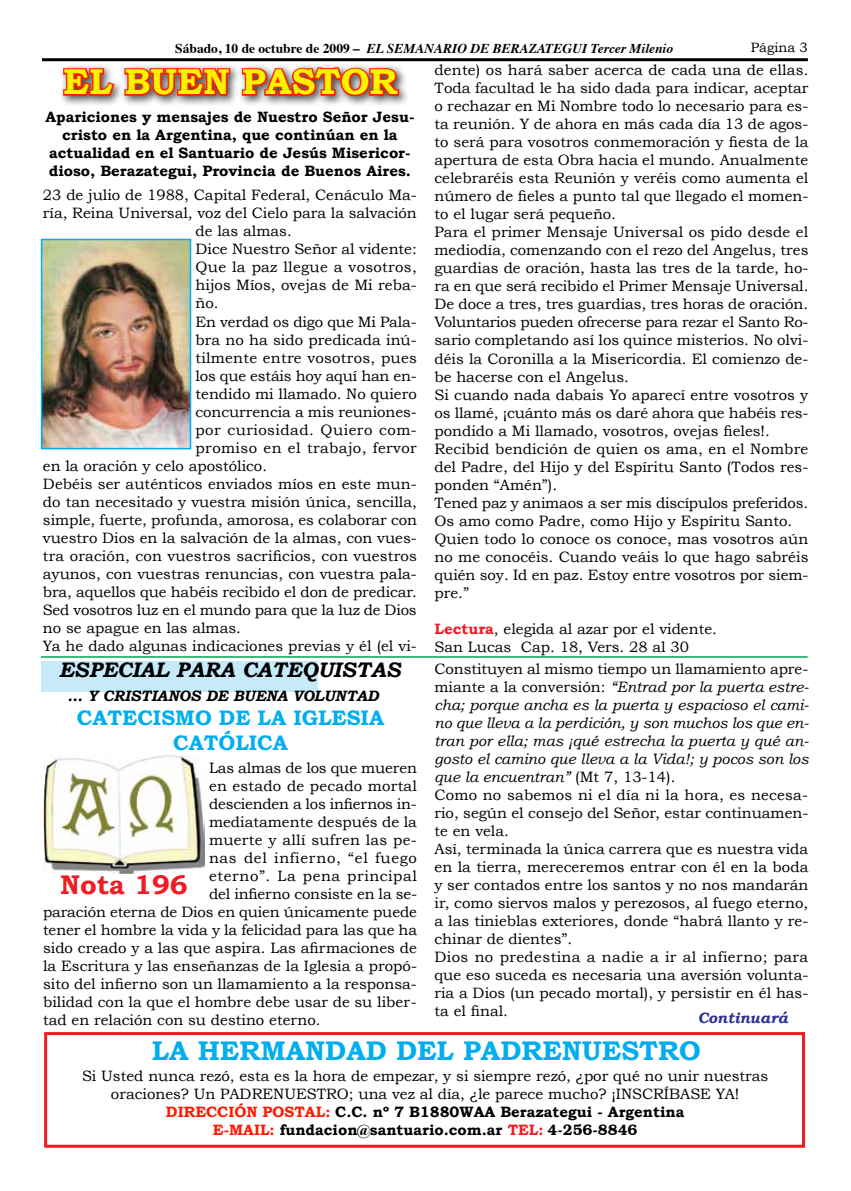
<style>
.page{position:relative;width:851px;height:1191px;background:#fff}
.page>*{position:absolute;margin:0;border:0;box-sizing:border-box;transform-origin:0 0}
.t1{font:700 36px "Bookman Old Style";color:#fff200}
.t2{font:700 27px "Bookman Old Style";color:#00aeef}
.t3{font:700 27px "Bookman Old Style";color:#ed1d24}
.t4{font:700 21px/25.2px "Bookman Old Style";color:#00aeef;text-align:center}
.t5{font:italic 700 21px "Bookman Old Style";color:#000}
.t6{font:15px/18px "Bookman Old Style";color:#000}
.t7{font:700 15px/18px "Bookman Old Style";color:#000;text-align:center}
.t8{font:15px "Bookman Old Style";letter-spacing:.02em;color:#000}
.t9{font:15px "Bookman Old Style";letter-spacing:.04em;color:#000}
.t10{font:italic 700 15px "Bookman Old Style";color:#000}
.t11{font:15px "Bookman Old Style";letter-spacing:.025em;color:#000}
.t12{font:15px "Bookman Old Style";letter-spacing:.03em;color:#000}
.t13{font:italic 700 15px "Bookman Old Style";color:#2e3092}
.t14{font:italic 700 13.5px "Times";color:#000}
.t15{font:13.5px "Bookman Old Style";color:#000}
.s1{font-style:normal}
.s2{font-weight:700;color:#ed1d24}
.s3{font-style:italic}
.s4{font-weight:700;color:#ff1900}
.s5{font-weight:700}
.s6{font-family:"Bookman";font-weight:600}
</style>
<div class="page">
<hr style="left:42px;top:58px;width:765px;height:3px;background:#000">
<div style="left:42px;top:661px;width:276px;height:30px;background:#c7eafb"></div>
<img style="left:43px;top:755px;width:162px;height:118px">
<div style="left:58px;top:63px;width:352px;height:44px;background:#000;opacity:.75"></div>
<svg style="left:62px;top:67px;width:54px;height:30px;background:#d35e51"></svg>
<svg style="left:123px;top:64px;width:109px;height:34px;background:#ce5b4f"></svg>
<svg style="left:240px;top:66px;width:160px;height:32px;background:#ca5d51"></svg>
<div style="left:44px;top:1032px;width:761px;height:115px;border:3px solid #ed1d24"></div>
<img style="left:44px;top:242px;width:144px;height:204px">
<div style="left:41px;top:239px;width:150px;height:210px;border:2px solid #00aeef"></div>
<hr style="left:41px;top:656px;width:766px;height:1px;background:#00a651">
<p class="t14" style="left:175px;top:36px;width:499px"><span class="s1">Sábado, 10 de octubre de 2009 –</span> EL SEMANARIO DE BERAZATEGUI Tercer Milenio</p>
<p class="t15" style="left:750px;top:39px;width:58px">Página 3</p>
<h1 class="t1" style="left:63px;top:60px;width:336px">EL BUEN PASTOR</h1>
<p class="t7" style="left:45px;top:108px;width:370px">Apariciones y mensajes de Nuestro Señor Jesu&shy;cristo en la Argentina, que continúan en la actualidad en el Santuario de Jesús Misericor&shy;dioso, Berazategui, Provincia de Buenos Aires.</p>
<p class="t6" style="left:43px;top:186px;width:375px">23 de julio de 1988, Capital Federal, Cenáculo Ma-</p>
<p class="t6" style="left:43px;top:204px;width:375px">ría, Reina Universal, voz del Cielo para la salvación</p>
<p class="t6" style="left:195px;top:222px;width:98px">de las almas.</p>
<p class="t6" style="left:195px;top:240px;width:223px">Dice Nuestro Señor al vidente:</p>
<p class="t8" style="left:195px;top:259px;width:223px">Que la paz llegue a vosotros,</p>
<p class="t6" style="left:195px;top:276px;width:223px">hijos Míos, ovejas de Mi reba-</p>
<p class="t6" style="left:195px;top:294px;width:25px">ño.</p>
<p class="t6" style="left:195px;top:312px;width:223px">En verdad os digo que Mi Pala-</p>
<p class="t6" style="left:195px;top:330px;width:223px">bra no ha sido predicada inú-</p>
<p class="t6" style="left:195px;top:348px;width:223px">tilmente entre vosotros, pues</p>
<p class="t6" style="left:195px;top:366px;width:223px">los que estáis hoy aquí han en-</p>
<p class="t6" style="left:195px;top:384px;width:223px">tendido mi llamado. No quiero</p>
<p class="t6" style="left:195px;top:402px;width:223px">concurrencia a mis reuniones-</p>
<p class="t12" style="left:195px;top:421px;width:223px">por curiosidad. Quiero com-</p>
<p class="t11" style="left:195px;top:439px;width:223px">promiso en el trabajo, fervor</p>
<p class="t6" style="left:43px;top:456px;width:226px">en la oración y celo apostólico.</p>
<p class="t6" style="left:43px;top:474px;width:375px">Debéis ser auténticos enviados míos en este mun-</p>
<p class="t6" style="left:43px;top:492px;width:375px">do tan necesitado y vuestra misión única, sencilla,</p>
<p class="t6" style="left:43px;top:510px;width:375px">simple, fuerte, profunda, amorosa, es colaborar con</p>
<p class="t6" style="left:43px;top:528px;width:375px">vuestro Dios en la salvación de la almas, con vues-</p>
<p class="t6" style="left:43px;top:546px;width:375px">tra oración, con vuestros sacrificios, con vuestros</p>
<p class="t6" style="left:43px;top:564px;width:375px">ayunos, con vuestras renuncias, con vuestra pala-</p>
<p class="t6" style="left:43px;top:582px;width:375px">bra, aquellos que habéis recibido el don de predicar.</p>
<p class="t6" style="left:43px;top:600px;width:375px">Sed vosotros luz en el mundo para que la luz de Dios</p>
<p class="t6" style="left:43px;top:618px;width:199px">no se apague en las almas.</p>
<p class="t6" style="left:43px;top:636px;width:375px">Ya he dado algunas indicaciones previas y él (el vi-</p>
<h3 class="t5" style="left:59px;top:657px;width:343px">ESPECIAL PARA CATEQUISTAS</h3>
<h3 class="t4" style="left:77px;top:705px;width:309px">CATECISMO DE LA IGLESIA<br>CATÓLICA</h3>
<p class="t10" style="left:67px;top:687px;width:313px">... Y CRISTIANOS DE BUENA VOLUNTAD</p>
<p class="t6" style="left:209px;top:759px;width:209px">Las almas de los que mueren</p>
<p class="t6" style="left:209px;top:777px;width:209px">en estado de pecado mortal</p>
<p class="t6" style="left:209px;top:795px;width:209px">descienden a los infiernos in-</p>
<p class="t6" style="left:209px;top:813px;width:209px">mediatamente después de la</p>
<p class="t8" style="left:209px;top:831px;width:209px">muerte y allí sufren las pe-</p>
<p class="t9" style="left:209px;top:849px;width:209px">nas del infierno, “el fuego</p>
<p class="t9" style="left:209px;top:867px;width:209px">eterno”. La pena principal</p>
<p class="t6" style="left:209px;top:885px;width:209px">del infierno consiste en la se-</p>
<p class="t6" style="left:43px;top:903px;width:375px">paración eterna de Dios en quien únicamente puede</p>
<p class="t6" style="left:43px;top:921px;width:375px">tener el hombre la vida y la felicidad para las que ha</p>
<p class="t6" style="left:43px;top:939px;width:375px">sido creado y a las que aspira. Las afirmaciones de</p>
<p class="t6" style="left:43px;top:957px;width:375px">la Escritura y las enseñanzas de la Iglesia a propó-</p>
<p class="t6" style="left:43px;top:975px;width:375px">sito del infierno son un llamamiento a la responsa-</p>
<p class="t6" style="left:43px;top:993px;width:375px">bilidad con la que el hombre debe usar de su liber-</p>
<p class="t6" style="left:43px;top:1011px;width:279px">tad en relación con su destino eterno.</p>
<h2 class="t3" style="left:60px;top:869px;width:129px">Nota 196</h2>
<p class="t6" style="left:434px;top:61px;width:375px">dente) os hará saber acerca de cada una de ellas.<br>Toda facultad le ha sido dada para indicar, aceptar o rechazar en Mi Nombre todo lo necesario para es&shy;ta reunión. Y de ahora en más cada día 13 de agos&shy;to será para vosotros conmemoración y fiesta de la apertura de esta Obra hacia el mundo. Anualmente celebraréis esta Reunión y veréis como aumenta el número de fieles a punto tal que llegado el momen&shy;to el lugar será pequeño.<br>Para el primer Mensaje Universal os pido desde el mediodía, comenzando con el rezo del Angelus, tres guardias de oración, hasta las tres de la tarde, ho&shy;ra en que será recibido el Primer Mensaje Universal.<br>De doce a tres, tres guardias, tres horas de oración.<br>Voluntarios pueden ofrecerse para rezar el Santo Ro&shy;sario completando así los quince misterios. No olvi&shy;déis la Coronilla a la Misericordia. El comienzo de&shy;be hacerse con el Angelus.<br>Si cuando nada dabais Yo aparecí entre vosotros y os llamé, ¡cuánto más os daré ahora que habéis res&shy;pondido a Mi llamado, vosotros, ovejas fieles!.<br>Recibid bendición de quien os ama, en el Nombre del Padre, del Hijo y del Espíritu Santo (Todos res&shy;ponden “Amén”).<br>Tened paz y animaos a ser mis discípulos preferidos.<br>Os amo como Padre, como Hijo y Espíritu Santo.<br>Quien todo lo conoce os conoce, mas vosotros aún no me conocéis. Cuando veáis lo que hago sabréis quién soy. Id en paz. Estoy entre vosotros por siem&shy;pre.”</p>
<p class="t6" style="left:434px;top:619px;width:284px"><span class="s2">Lectura</span>, elegida al azar por el vidente.<br>San Lucas Cap. 18, Vers. 28 al 30</p>
<p class="t6" style="left:434px;top:659px;width:376px">Constituyen al mismo tiempo un llamamiento apre&shy;miante a la conversión: <span class="s3">“Entrad por la puerta estre&shy;cha; porque ancha es la puerta y espacioso el cami&shy;no que lleva a la perdición, y son muchos los que en&shy;tran por ella; mas ¡qué estrecha la puerta y qué an&shy;gosto el camino que lleva a la Vida!; y pocos son los que la encuentran”</span> (Mt 7, 13-14).<br>Como no sabemos ni el día ni la hora, es necesa&shy;rio, según el consejo del Señor, estar continuamen&shy;te en vela.<br>Así, terminada la única carrera que es nuestra vida en la tierra, mereceremos entrar con él en la boda y ser contados entre los santos y no nos mandarán ir, como siervos malos y perezosos, al fuego eterno, a las tinieblas exteriores, donde “habrá llanto y re&shy;chinar de dientes”.<br>Dios no predestina a nadie a ir al infierno; para que eso suceda es necesaria una aversión volunta&shy;ria a Dios (un pecado mortal), y persistir en él has&shy;ta el final.</p>
<p class="t13" style="left:697px;top:1009px;width:92px">Continuará</p>
<h2 class="t2" style="left:152px;top:1034px;width:550px">LA HERMANDAD DEL PADRENUESTRO</h2>
<p class="t6" style="left:82px;top:1066px;width:687px;text-align:center">Si Usted nunca rezó, esta es la hora de empezar, y si siempre rezó, ¿por qué no unir nuestras oraciones? Un PADRENUESTRO; una vez al día, ¿le parece mucho? ¡INSCRÍBASE YA!<br><span class="s4">DIRECCIÓN POSTAL:</span> <span class="s5">C.C. nº 7 B1880WAA Berazategui - Argentina<br></span><span class="s4">E-MAIL:</span> <span class="s5">fundacion@santuario.com.ar</span> <span class="s2">TEL:</span> <span class="s6">4-256-8846</span></p>
</div>
